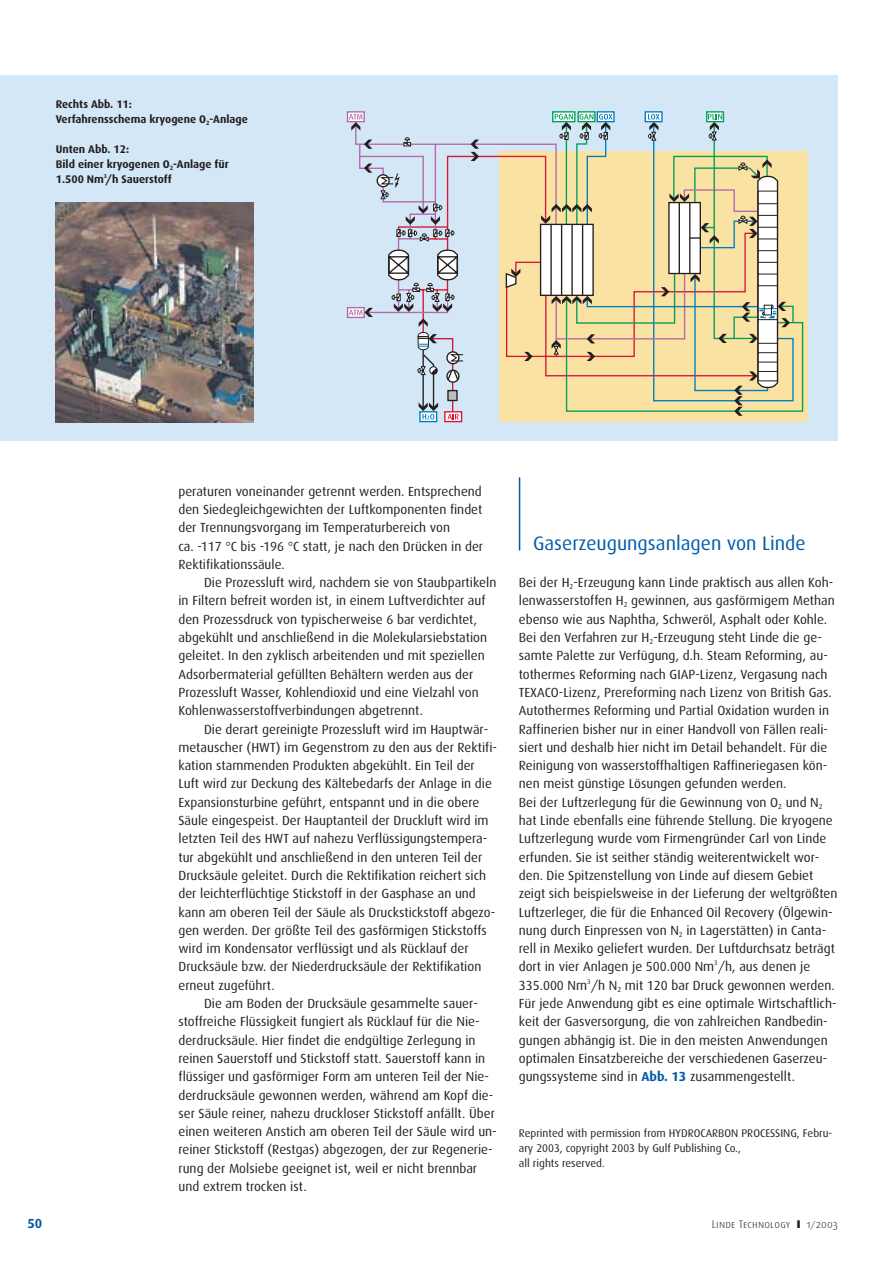
<style>
.page{position:relative;width:893px;height:1263px;background:#fff}
.page>*{position:absolute;margin:0;border:0;box-sizing:border-box;transform-origin:0 0}
.t1{font:19.5px "Dax";color:#005baa}
.t2{font:13.2px/18.3px "Dax";color:#231f1f}
.t3{font:700 13.2px "Dax";color:#005baa}
.t4{font:11.1px/15px "Dax";color:#231f1f}
.t5{font:700 11.1px/15px "Dax";color:#231f1f}
.t6{font:11.1px "Dax Light Caps";letter-spacing:.015em;color:#231f1f}
.t7{font:6.6px "Dax";color:#231f1f}
.t8{font:700 5.55px "Dax";color:#231f1f}
.s1{font-weight:700;color:#005baa}
.s2{font-family:"Dax Black Caps"}
.s3{font-size:9px}
</style>
<div class="page">
<div style="left:0;top:75px;width:837px;height:366px;background:#d4e7f7"></div>
<div style="left:499px;top:151px;width:308px;height:271px;background:#fae2a3"></div>
<div style="left:347px;top:111px;width:18px;height:11px;background:#fff;border:1px solid #b368aa"></div>
<svg style="left:347px;top:307px;width:2px;height:11px"></svg>
<svg style="left:419px;top:420px;width:18px;height:2px"></svg>
<svg style="left:444px;top:420px;width:18px;height:2px"></svg>
<svg style="left:552px;top:111px;width:23px;height:3px"></svg>
<div style="left:577px;top:111px;width:18px;height:11px;background:#fff;border:1px solid #009f58"></div>
<svg style="left:596px;top:111px;width:18px;height:3px"></svg>
<div style="left:644px;top:111px;width:18px;height:11px;background:#fff;border:1px solid #007dbd"></div>
<div style="left:706px;top:111px;width:18px;height:11px;background:#fff;border:1px solid #009f58"></div>
<svg style="left:349px;top:114px;width:454px;height:306px"></svg>
<img style="left:55px;top:203px;width:198px;height:219px">
<hr style="left:519px;top:477px;width:1px;height:73px;background:#005baa">
<p class="t5" style="left:56px;top:98px;width:194px">Rechts Abb. 11:<br>Verfahrensschema kryogene O<sub>2</sub>-Anlage</p>
<p class="t5" style="left:56px;top:143px;width:174px">Unten Abb. 12:<br>Bild einer kryogenen O<sub>2</sub>-Anlage für<br>1.500 Nm/h Sauerstoff</p>
<p class="t8" style="left:104px;top:174px;width:5px">3</p>
<p class="t2" style="left:178px;top:483px;width:306px">peraturen voneinander getrennt werden. Entsprechend den Siedegleichgewichten der Luftkomponenten findet der Trennungsvorgang im Temperaturbereich von<br>ca. -117 °C bis -196 °C statt, je nach den Drücken in der Rektifikationssäule.</p>
<p class="t2" style="left:178px;top:574px;width:319px;text-indent:26px">Die Prozessluft wird, nachdem sie von Staubpartikeln in Filtern befreit worden ist, in einem Luftverdichter auf den Prozessdruck von typischerweise 6 bar verdichtet, abgekühlt und anschließend in die Molekularsiebstation geleitet. In den zyklisch arbeitenden und mit speziellen Adsorbermaterial gefüllten Behältern werden aus der Prozessluft Wasser, Kohlendioxid und eine Vielzahl von Kohlenwasserstoffverbindungen abgetrennt.</p>
<p class="t2" style="left:178px;top:721px;width:320px;text-indent:26px">Die derart gereinigte Prozessluft wird im Hauptwär&shy;metauscher (HWT) im Gegenstrom zu den aus der Rektifi&shy;kation stammenden Produkten abgekühlt. Ein Teil der Luft wird zur Deckung des Kältebedarfs der Anlage in die Expansionsturbine geführt, entspannt und in die obere Säule eingespeist. Der Hauptanteil der Druckluft wird im letzten Teil des HWT auf nahezu Verflüssigungstempera&shy;tur abgekühlt und anschließend in den unteren Teil der Drucksäule geleitet. Durch die Rektifikation reichert sich der leichterflüchtige Stickstoff in der Gasphase an und kann am oberen Teil der Säule als Druckstickstoff abgezo&shy;gen werden. Der größte Teil des gasförmigen Stickstoffs wird im Kondensator verflüssigt und als Rücklauf der Drucksäule bzw. der Niederdrucksäule der Rektifikation erneut zugeführt.</p>
<p class="t2" style="left:178px;top:995px;width:320px;text-indent:26px">Die am Boden der Drucksäule gesammelte sauer&shy;stoffreiche Flüssigkeit fungiert als Rücklauf für die Nie&shy;derdrucksäule. Hier findet die endgültige Zerlegung in reinen Sauerstoff und Stickstoff statt. Sauerstoff kann in flüssiger und gasförmiger Form am unteren Teil der Nie&shy;derdrucksäule gewonnen werden, während am Kopf die&shy;ser Säule reiner, nahezu druckloser Stickstoff anfällt. Über einen weiteren Anstich am oberen Teil der Säule wird un&shy;reiner Stickstoff (Restgas) abgezogen, der zur Regenerie&shy;rung der Molsiebe geeignet ist, weil er nicht brennbar und extrem trocken ist.</p>
<h1 class="t1" style="left:533px;top:535px;width:274px">Gaserzeugungsanlagen von Linde</h1>
<p class="t2" style="left:519px;top:574px;width:320px">Bei der H<sub>2</sub>-Erzeugung kann Linde praktisch aus allen Koh&shy;lenwasserstoffen H<sub>2</sub> gewinnen, aus gasförmigem Methan ebenso wie aus Naphtha, Schweröl, Asphalt oder Kohle.<br>Bei den Verfahren zur H<sub>2</sub>-Erzeugung steht Linde die ge&shy;samte Palette zur Verfügung, d.h. Steam Reforming, au&shy;tothermes Reforming nach GIAP-Lizenz, Vergasung nach TEXACO-Lizenz, Prereforming nach Lizenz von British Gas.<br>Autothermes Reforming und Partial Oxidation wurden in Raffinerien bisher nur in einer Handvoll von Fällen reali&shy;siert und deshalb hier nicht im Detail behandelt. Für die Reinigung von wasserstoffhaltigen Raffineriegasen kön&shy;nen meist günstige Lösungen gefunden werden.<br>Bei der Luftzerlegung für die Gewinnung von O<sub>2</sub> und N<sub>2 </sub>hat Linde ebenfalls eine führende Stellung. Die kryogene Luftzerlegung wurde vom Firmengründer Carl von Linde erfunden. Sie ist seither ständig weiterentwickelt wor&shy;den. Die Spitzenstellung von Linde auf diesem Gebiet zeigt sich beispielsweise in der Lieferung der weltgrößten Luftzerleger, die für die Enhanced Oil Recovery (Ölgewin&shy;nung durch Einpressen von N<sub>2</sub> in Lagerstätten) in Canta&shy;rell in Mexiko geliefert wurden. Der Luftdurchsatz beträgt dort in vier Anlagen je 500.000 Nm /h, aus denen je</p>
<p class="t7" style="left:714px;top:960px;width:5px">3</p>
<p class="t2" style="left:519px;top:977px;width:317px">335.000 Nm /h N<sub>2</sub> mit 120 bar Druck gewonnen werden.</p>
<p class="t7" style="left:587px;top:978px;width:5px">3</p>
<p class="t2" style="left:519px;top:995px;width:319px">Für jede Anwendung gibt es eine optimale Wirtschaftlich&shy;keit der Gasversorgung, die von zahlreichen Randbedin&shy;gungen abhängig ist. Die in den meisten Anwendungen optimalen Einsatzbereiche der verschiedenen Gaserzeu&shy;gungssysteme sind in <span class="s1">Abb. 13</span> zusammengestellt.</p>
<p class="t4" style="left:519px;top:1127px;width:315px">Reprinted with permission from HYDROCARBON PROCESSING, Febru&shy;ary 2003, copyright 2003 by Gulf Publishing Co.,<br>all rights reserved.</p>
<p class="t3" style="left:27px;top:1217px;width:16px">50</p>
<p class="t6" style="left:711px;top:1217px;width:128px">Linde Technology <span class="s2">I</span> 1<span class="s3">/</span>2003</p>
</div>
